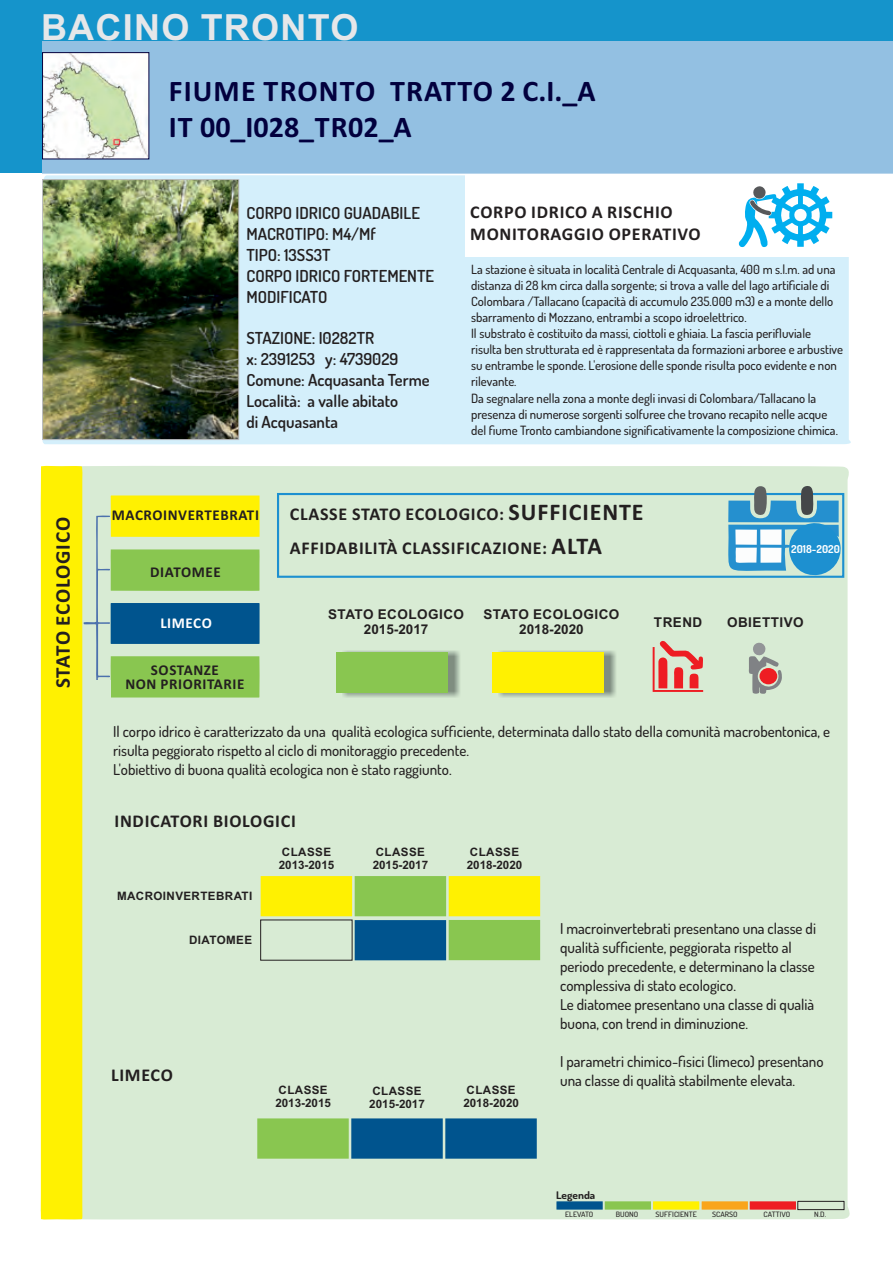
<style>
.page{position:relative;width:893px;height:1262px;background:#fff}
.page>*{position:absolute;margin:0;border:0;box-sizing:border-box;transform-origin:0 0}
.t1{font:700 36px "Arial";letter-spacing:.035em;color:#e6e7e9}
.t2{font:700 30px/36.6px "Calibri";letter-spacing:.04em;color:#02003e}
.t3{font:700 21px "Calibri";letter-spacing:.03em;color:#231f20}
.t4{font:700 18px/33.8px "Calibri";letter-spacing:.04em;color:#231f20}
.t5{font:600 16.5px/20.9px "Dosis";color:#231f20}
.t6{font:500 15px/18.9px "Dosis";color:#231f20}
.t7{font:700 15px/13.8px "Calibri";letter-spacing:.04em;color:#231f20;text-align:center}
.t8{font:700 15px "Calibri";letter-spacing:.04em;color:#fff}
.t9{font:700 13.5px/15.1px "Arial";letter-spacing:.035em;color:#231f20;text-align:center}
.t10{font:500 12.75px/16px "Dosis";color:#231f20}
.t11{font:700 11.55px/12.9px "Arial";color:#231f20}
.t12{font:700 11.55px "Arial";letter-spacing:.035em;color:#231f20}
.t13{font:700 10.95px "Dosis";color:#fff}
.t14{font:700 10.5px "Dosis";color:#231f20;scale:1.09 1}
.t15{font:500 7.35px "Dosis";color:#231f20;scale:1.09 1}
.s1{font-size:24px}
</style>
<div class="page">
<div style="left:40px;top:466px;width:810px;height:753px;background:#d8ebd4"></div>
<div style="left:0;top:0;width:892px;height:173px;background:#1594cb"></div>
<div style="left:43px;top:41px;width:849px;height:132px;background:#93c0e2"></div>
<div style="left:257px;top:1118px;width:92px;height:40px;background:#89c650"></div>
<div style="left:351px;top:1118px;width:92px;height:40px;background:#00548e"></div>
<div style="left:445px;top:1118px;width:91px;height:40px;background:#00548e"></div>
<div style="left:448px;top:920px;width:92px;height:40px;background:#89c650"></div>
<div style="left:354px;top:920px;width:92px;height:40px;background:#00548e"></div>
<div style="left:260px;top:919px;width:92px;height:41px;background:#d8ebd4"></div>
<div style="left:448px;top:876px;width:92px;height:40px;background:#fff101"></div>
<div style="left:354px;top:876px;width:92px;height:40px;background:#89c650"></div>
<div style="left:261px;top:876px;width:91px;height:40px;background:#fff101"></div>
<svg style="left:748px;top:642px;width:34px;height:52px;background:#b2bcb0"></svg>
<div style="left:759px;top:668px;width:18px;height:16px;background:#ee1d23;border-radius:50%"></div>
<img style="left:499px;top:650px;width:117px;height:47px">
<div style="left:492px;top:652px;width:112px;height:40px;background:#fff101"></div>
<img style="left:343px;top:650px;width:117px;height:47px">
<div style="left:336px;top:652px;width:112px;height:40px;background:#89c650"></div>
<div style="left:277px;top:493px;width:567px;height:85px;border:2px solid #1d90d0"></div>
<svg style="left:727px;top:484px;width:115px;height:96px;background:#74b4ce"></svg>
<svg style="left:41px;top:465px;width:219px;height:754px;background:#d2e397"></svg>
<div style="left:85px;top:734px;width:25px;height:52px;background:#d8ebd4"></div>
<img style="left:44px;top:54px;width:103px;height:103px">
<div style="left:42px;top:52px;width:107px;height:107px;border:1px solid #02003e"></div>
<div style="left:42px;top:175px;width:809px;height:269px;background:#d4effb"></div>
<div style="left:465px;top:174px;width:427px;height:83px;background:#fff"></div>
<img style="left:44px;top:181px;width:193px;height:257px">
<div style="left:42px;top:179px;width:197px;height:261px;border:1px solid #bcbdc0"></div>
<svg style="left:738px;top:183px;width:94px;height:65px"></svg>
<svg style="left:556px;top:1200px;width:288px;height:10px;background:#b6a766"></svg>
<div style="left:90px;top:680px;width:20px;height:66px;background:#d8ebd4"></div>
<svg style="left:652px;top:640px;width:51px;height:52px;background:#e1958a"></svg>
<p class="t1" style="left:41px;top:15px;width:319px">BACINO TRONTO</p>
<p class="t2" style="left:169px;top:75px;width:428px">FIUME TRONTO TRATTO 2 C.I._A<br>IT 00_I028_TR02_A</p>
<p class="t3" style="left:57px;top:688px;width:172px;rotate:-90deg">STATO ECOLOGICO</p>
<p class="t5" style="left:246px;top:203px;width:189px">CORPO IDRICO GUADABILE<br>MACROTIPO: M4/Mf<br>TIPO: 13SS3T<br>CORPO IDRICO FORTEMENTE<br>MODIFICATO</p>
<p class="t5" style="left:246px;top:328px;width:185px">STAZIONE: I0282TR<br>x: 2391253 y: 4739029<br>Comune: Acquasanta Terme<br>Località: a valle abitato<br>di Acquasanta</p>
<p class="t4" style="left:470px;top:202px;width:232px;line-height:22px">CORPO IDRICO A RISCHIO<br>MONITORAGGIO OPERATIVO</p>
<p class="t10" style="left:471px;top:262px;width:373px">La stazione è situata in località Centrale di Acquasanta, 400 m s.l.m. ad una distanza di 28 km circa dalla sorgente; si trova a valle del lago artificiale di Colombara /Tallacano (capacità di accumulo 235.000 m3) e a monte dello sbarramento di Mozzano, entrambi a scopo idroelettrico.<br>Il substrato è costituito da massi, ciottoli e ghiaia. La fascia perifluviale risulta ben strutturata ed è rappresentata da formazioni arboree e arbustive su entrambe le sponde. L'erosione delle sponde risulta poco evidente e non rilevante.<br>Da segnalare nella zona a monte degli invasi di Colombara/Tallacano la presenza di numerose sorgenti solfuree che trovano recapito nelle acque del fiume Tronto cambiandone significativamente la composizione chimica.</p>
<p class="t7" style="left:112px;top:510px;width:149px">MACROINVERTEBRATI</p>
<p class="t7" style="left:150px;top:566px;width:72px">DIATOMEE</p>
<p class="t8" style="left:160px;top:618px;width:53px">LIMECO</p>
<p class="t7" style="left:125px;top:664px;width:121px">SOSTANZE<br>NON PRIORITARIE</p>
<p class="t4" style="left:290px;top:499px;width:355px">CLASSE STATO ECOLOGICO: <span class="s1">SUFFICIENTE<br></span>AFFIDABILITÀ CLASSIFICAZIONE: <span class="s1">ALTA</span></p>
<p class="t13" style="left:791px;top:543px;width:50px">2018-2020</p>
<p class="t9" style="left:328px;top:608px;width:137px">STATO ECOLOGICO<br>2015-2017</p>
<p class="t9" style="left:483px;top:608px;width:137px">STATO ECOLOGICO<br>2018-2020</p>
<p class="t9" style="left:654px;top:615px;width:50px">TREND</p>
<p class="t9" style="left:727px;top:615px;width:78px">OBIETTIVO</p>
<p class="t6" style="left:113px;top:723px;width:718px">Il corpo idrico è caratterizzato da una qualità ecologica sufficiente, determinata dallo stato della comunità macrobentonica, e risulta peggiorato rispetto al ciclo di monitoraggio precedente.<br>L'obiettivo di buona qualità ecologica non è stato raggiunto.</p>
<p class="t4" style="left:114px;top:806px;width:183px">INDICATORI BIOLOGICI</p>
<p class="t12" style="left:117px;top:892px;width:137px">MACROINVERTEBRATI</p>
<p class="t12" style="left:189px;top:936px;width:65px">DIATOMEE</p>
<p class="t11" style="left:279px;top:847px;width:57px">CLASSE<br>2013-2015</p>
<p class="t11" style="left:372px;top:847px;width:57px">CLASSE<br>2015-2017</p>
<p class="t11" style="left:467px;top:847px;width:57px">CLASSE<br>2018-2020</p>
<p class="t4" style="left:111px;top:1060px;width:63px">LIMECO</p>
<p class="t11" style="left:275px;top:1084px;width:57px">CLASSE<br>2013-2015</p>
<p class="t11" style="left:369px;top:1085px;width:57px">CLASSE<br>2015-2017</p>
<p class="t11" style="left:463px;top:1084px;width:57px">CLASSE<br>2018-2020</p>
<p class="t6" style="left:560px;top:921px;width:257px">I macroinvertebrati presentano una classe di qualità sufficiente, peggiorata rispetto al periodo precedente, e determinano la classe complessiva di stato ecologico.<br>Le diatomee presentano una classe di qualià buona, con trend in diminuzione.</p>
<p class="t6" style="left:560px;top:1053px;width:265px">I parametri chimico-fisici (limeco) presentano una classe di qualità stabilmente elevata.</p>
<p class="t14" style="left:556px;top:1189px;width:37px">Legenda</p>
<p class="t15" style="left:565px;top:1211px;width:27px">ELEVATO</p>
<p class="t15" style="left:615px;top:1211px;width:22px">BUONO</p>
<p class="t15" style="left:655px;top:1211px;width:39px">SUFFICIENTE</p>
<p class="t15" style="left:712px;top:1211px;width:25px">SCARSO</p>
<p class="t15" style="left:763px;top:1211px;width:26px">CATTIVO</p>
<p class="t15" style="left:814px;top:1211px;width:12px">N.D.</p>
</div>
